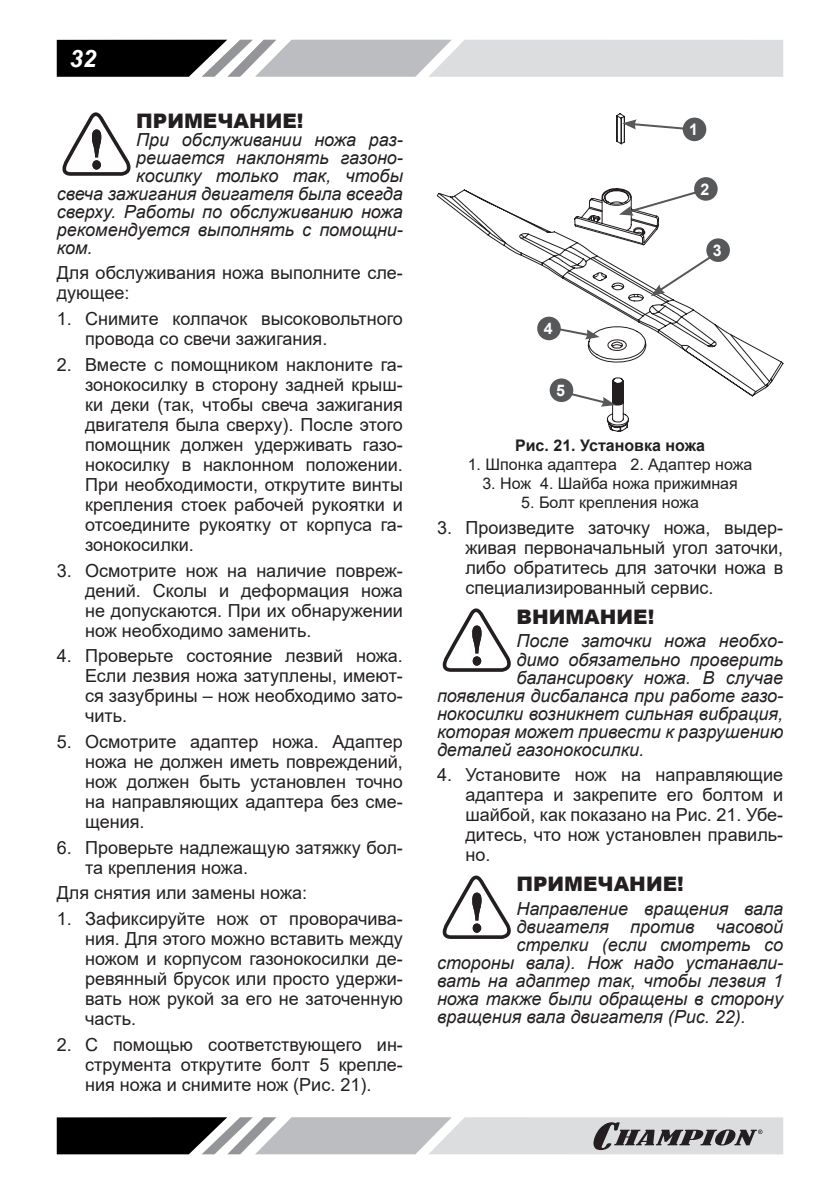
<style>
.page{position:relative;width:840px;height:1191px;background:#fff}
.page>*{position:absolute;margin:0;border:0;box-sizing:border-box;transform-origin:0 0}
.t1{font:italic 700 24px "Arial";color:#fff}
.ВНИМАНИЕ{font:900 20px "Arial";color:#231f20}
.Текст_список{font:18px/20px "Arial";color:#231f20;text-align:justify}
.ВНИМАНИЕ_ТЕКСТ{font:italic 18px "Arial";color:#231f20}
.Текст_основной{font:18px/20px "Arial";color:#231f20}
.РИСУНОК_список_по_центру{font:16px "Arial";color:#231f20}
.РИСУНОК{font:700 16px "Arial";color:#231f20}
.Цифра{font:700 16px "Arial";color:#fff}
</style>
<div class="page">
<svg style="left:57px;top:40px;width:725px;height:37px;background:#a7a8a9"></svg>
<svg style="left:57px;top:1117px;width:725px;height:37px;background:#9c9c9e"></svg>
<svg style="left:62px;top:112px;width:69px;height:64px"></svg>
<svg style="left:537px;top:239px;width:246px;height:163px"></svg>
<svg style="left:436px;top:113px;width:286px;height:183px"></svg>
<svg style="left:554px;top:325px;width:45px;height:14px"></svg>
<svg style="left:558px;top:377px;width:71px;height:55px"></svg>
<div style="left:706px;top:238px;width:23px;height:24px;background:#57585a;border-radius:50%"></div>
<div style="left:693px;top:177px;width:24px;height:24px;background:#57585a;border-radius:50%"></div>
<div style="left:682px;top:118px;width:24px;height:23px;background:#57585a;border-radius:50%"></div>
<div style="left:549px;top:378px;width:24px;height:24px;background:#57585a;border-radius:50%"></div>
<div style="left:537px;top:317px;width:23px;height:23px;background:#57585a;border-radius:50%"></div>
<svg style="left:442px;top:608px;width:69px;height:64px"></svg>
<svg style="left:442px;top:875px;width:69px;height:64px"></svg>
<h1 class="t1" style="left:70px;top:42px;width:28px">32</h1>
<p class="ВНИМАНИЕ" style="left:136px;top:106px;width:169px">ПРИМЕЧАНИЕ!</p>
<p class="ВНИМАНИЕ_ТЕКСТ" style="left:136px;top:128px;width:268px">При обслуживании ножа раз-</p>
<p class="ВНИМАНИЕ_ТЕКСТ" style="left:136px;top:146px;width:268px">решается наклонять газоно-</p>
<p class="ВНИМАНИЕ_ТЕКСТ" style="left:136px;top:164px;width:268px">косилку только так, чтобы</p>
<p class="ВНИМАНИЕ_ТЕКСТ" style="left:57px;top:182px;width:347px">свеча зажигания двигателя была всегда</p>
<p class="ВНИМАНИЕ_ТЕКСТ" style="left:57px;top:200px;width:347px">сверху. Работы по обслуживанию ножа</p>
<p class="ВНИМАНИЕ_ТЕКСТ" style="left:57px;top:218px;width:347px">рекомендуется выполнять с помощни-</p>
<p class="ВНИМАНИЕ_ТЕКСТ" style="left:57px;top:236px;width:37px">ком.</p>
<p class="Текст_основной" style="left:57px;top:263px;width:347px">Для обслуживания ножа выполните сле&shy;дующее:</p>
<p class="Текст_список" style="left:85px;top:309px;width:319px;text-indent:-28px">1. Снимите колпачок высоковольтного провода со свечи зажигания.</p>
<p class="Текст_список" style="left:85px;top:354px;width:319px;text-indent:-28px">2. Вместе с помощником наклоните га&shy;зонокосилку в сторону задней крыш&shy;ки деки (так, чтобы свеча зажигания двигателя была сверху). После этого помощник должен удерживать газо&shy;нокосилку в наклонном положении.<br>При необходимости, открутите винты крепления стоек рабочей рукоятки и отсоедините рукоятку от корпуса га&shy;зонокосилки.</p>
<p class="Текст_список" style="left:85px;top:560px;width:319px;text-indent:-28px">3. Осмотрите нож на наличие повреж&shy;дений. Сколы и деформация ножа не допускаются. При их обнаружении нож необходимо заменить.</p>
<p class="Текст_список" style="left:85px;top:646px;width:319px;text-indent:-28px">4. Проверьте состояние лезвий ножа.<br>Если лезвия ножа затуплены, имеют&shy;ся зазубрины – нож необходимо зато&shy;чить.</p>
<p class="Текст_список" style="left:85px;top:731px;width:319px;text-indent:-28px">5. Осмотрите адаптер ножа. Адаптер ножа не должен иметь повреждений, нож должен быть установлен точно на направляющих адаптера без сме&shy;щения.</p>
<p class="Текст_список" style="left:85px;top:837px;width:319px;text-indent:-28px">6. Проверьте надлежащую затяжку бол&shy;та крепления ножа.</p>
<p class="Текст_список" style="left:57px;top:883px;width:252px">Для снятия или замены ножа:</p>
<p class="Текст_список" style="left:85px;top:908px;width:319px;text-indent:-28px">1. Зафиксируйте нож от проворачива&shy;ния. Для этого можно вставить между ножом и корпусом газонокосилки де&shy;ревянный брусок или просто удержи&shy;вать нож рукой за его не заточенную часть.</p>
<p class="Текст_список" style="left:85px;top:1034px;width:319px;text-indent:-28px">2. С помощью соответствующего ин&shy;струмента открутите болт 5 крепле&shy;ния ножа и снимите нож (Рис. 21).</p>
<p class="Цифра" style="left:689px;top:118px;width:10px">1</p>
<p class="Цифра" style="left:700px;top:178px;width:10px">2</p>
<p class="Цифра" style="left:543px;top:317px;width:10px">4</p>
<p class="Цифра" style="left:556px;top:379px;width:10px">5</p>
<p class="Цифра" style="left:712px;top:239px;width:10px">3</p>
<p class="РИСУНОК" style="left:515px;top:434px;width:191px">Рис. 21. Установка ножа</p>
<p class="РИСУНОК_список_по_центру" style="left:467px;top:453px;width:286px">1. Шпонка адаптера 2. Адаптер ножа</p>
<p class="РИСУНОК_список_по_центру" style="left:482px;top:472px;width:257px">3. Нож 4. Шайба ножа прижимная</p>
<p class="РИСУНОК_список_по_центру" style="left:521px;top:492px;width:179px">5. Болт крепления ножа</p>
<p class="Текст_список" style="left:465px;top:517px;width:319px;text-indent:-28px">3. Произведите заточку ножа, выдер&shy;живая первоначальный угол заточки, либо обратитесь для заточки ножа в специализированный сервис.</p>
<p class="ВНИМАНИЕ" style="left:516px;top:602px;width:139px">ВНИМАНИЕ!</p>
<p class="ВНИМАНИЕ_ТЕКСТ" style="left:516px;top:629px;width:268px">После заточки ножа необхо-</p>
<p class="ВНИМАНИЕ_ТЕКСТ" style="left:516px;top:647px;width:268px">димо обязательно проверить</p>
<p class="ВНИМАНИЕ_ТЕКСТ" style="left:516px;top:665px;width:268px">балансировку ножа. В случае</p>
<p class="ВНИМАНИЕ_ТЕКСТ" style="left:437px;top:683px;width:347px">появления дисбаланса при работе газо-</p>
<p class="ВНИМАНИЕ_ТЕКСТ" style="left:437px;top:701px;width:347px">нокосилки возникнет сильная вибрация,</p>
<p class="ВНИМАНИЕ_ТЕКСТ" style="left:437px;top:719px;width:347px">которая может привести к разрушению</p>
<p class="ВНИМАНИЕ_ТЕКСТ" style="left:437px;top:737px;width:209px">деталей газонокосилки.</p>
<p class="Текст_список" style="left:465px;top:764px;width:319px;text-indent:-28px">4. Установите нож на направляющие адаптера и закрепите его болтом и шайбой, как показано на Рис. 21. Убе&shy;дитесь, что нож установлен правиль&shy;но.</p>
<p class="ВНИМАНИЕ" style="left:516px;top:869px;width:169px">ПРИМЕЧАНИЕ!</p>
<p class="ВНИМАНИЕ_ТЕКСТ" style="left:516px;top:896px;width:268px">Направление вращения вала</p>
<p class="ВНИМАНИЕ_ТЕКСТ" style="left:516px;top:914px;width:268px">двигателя против часовой</p>
<p class="ВНИМАНИЕ_ТЕКСТ" style="left:516px;top:932px;width:268px">стрелки (если смотреть со</p>
<p class="ВНИМАНИЕ_ТЕКСТ" style="left:437px;top:950px;width:347px">стороны вала). Нож надо устанавли-</p>
<p class="ВНИМАНИЕ_ТЕКСТ" style="left:437px;top:968px;width:347px">вать на адаптер так, чтобы лезвия 1</p>
<p class="ВНИМАНИЕ_ТЕКСТ" style="left:437px;top:986px;width:347px">ножа также были обращены в сторону</p>
<p class="ВНИМАНИЕ_ТЕКСТ" style="left:437px;top:1004px;width:310px">вращения вала двигателя (Рис. 22).</p>
</div>
